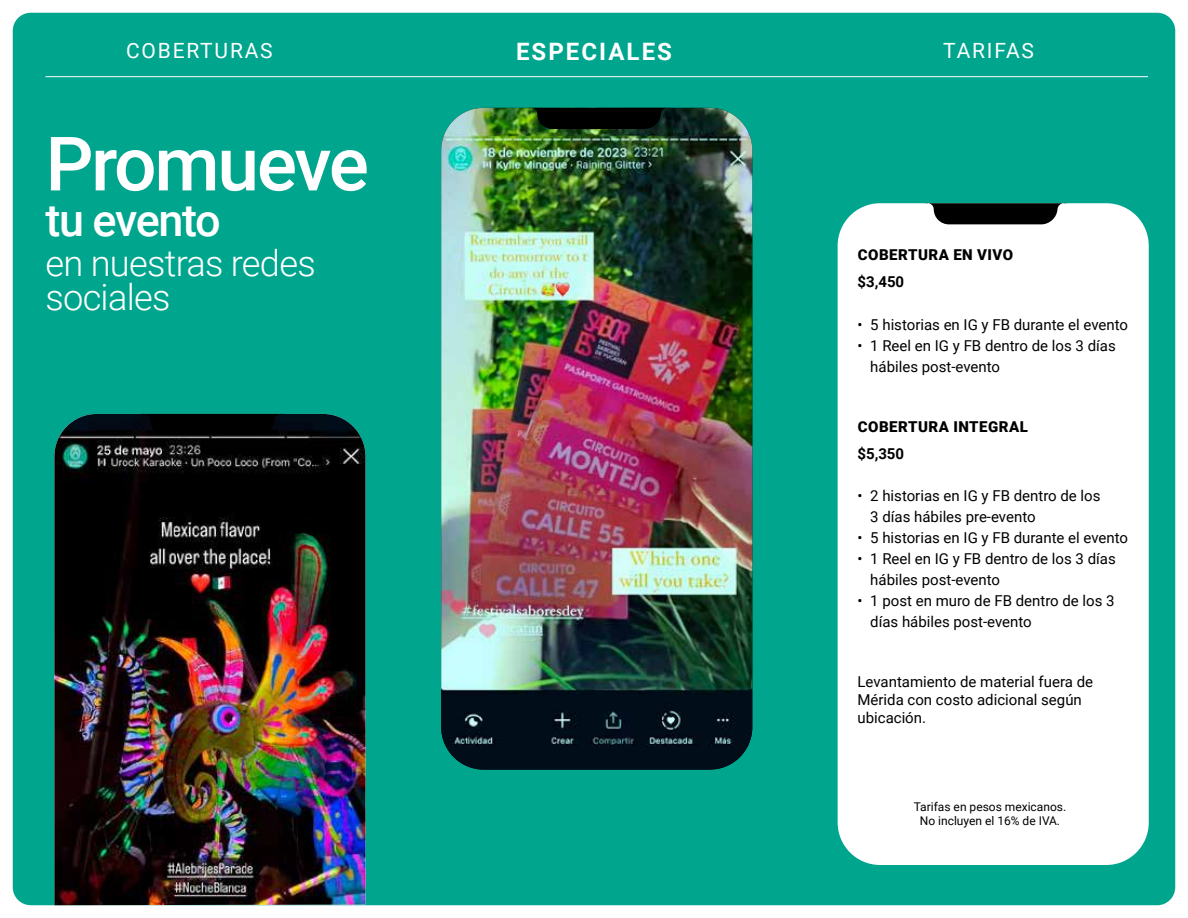
<style>
.page{position:relative;width:1188px;height:918px;background:#fff}
.page>*{position:absolute;margin:0;border:0;box-sizing:border-box;transform-origin:0 0}
.t1{font:500 75px "Roboto";letter-spacing:-.03em;color:#fff}
.t2{font:500 45px "Roboto";letter-spacing:-.035em;color:#fff}
.t3{font:300 36.3px/34.7px "Roboto";letter-spacing:-.02em;color:#fff}
.t4{font:700 24px "Roboto";letter-spacing:.085em;color:#fff}
.t5{font:21px "Roboto";letter-spacing:.085em;color:#fff}
.t6{font:15px/21px "Roboto";color:#000}
.t7{font:900 15px "Roboto";letter-spacing:.035em;color:#000}
.t8{font:700 15px "Roboto";color:#000}
.t9{font:12px/14.4px "Roboto";color:#000;text-align:center}
</style>
<div class="page">
<div style="left:13px;top:13px;width:1162px;height:892px;background:#00a58e;border-radius:18px"></div>
<div style="left:838px;top:203px;width:311px;height:662px;background:#fff;border-radius:42px"></div>
<svg style="left:925px;top:203px;width:142px;height:21px;background:#292929"></svg>
<img style="left:54px;top:414px;width:311px;height:491px">
<svg style="left:142px;top:414px;width:142px;height:21px;background:#000102"></svg>
<img style="left:441px;top:108px;width:311px;height:662px">
<svg style="left:529px;top:108px;width:141px;height:21px;background:#050b03"></svg>
<hr style="left:45px;top:76px;width:1103px;height:1px;background:#fff">
<h3 class="t5" style="left:126px;top:36px;width:148px">COBERTURAS</h3>
<h3 class="t4" style="left:516px;top:35px;width:157px">ESPECIALES</h3>
<h3 class="t5" style="left:943px;top:36px;width:92px">TARIFAS</h3>
<h1 class="t1" style="left:45px;top:111px;width:325px">Promueve</h1>
<h2 class="t2" style="left:45px;top:189px;width:177px">tu evento</h2>
<h3 class="t3" style="left:45px;top:244px;width:272px">en nuestras redes sociales</h3>
<p class="t7" style="left:858px;top:244px;width:157px">COBERTURA EN VIVO</p>
<p class="t8" style="left:858px;top:271px;width:48px">$3,450</p>
<p class="t6" style="left:858px;top:313px;width:272px">• 5 historias en IG y FB durante el evento</p>
<p class="t6" style="left:870px;top:334px;width:247px;text-indent:-13px">• 1 Reel en IG y FB dentro de los 3 días hábiles post-evento</p>
<p class="t7" style="left:858px;top:416px;width:172px">COBERTURA INTEGRAL</p>
<p class="t8" style="left:857px;top:443px;width:48px">$5,350</p>
<p class="t6" style="left:870px;top:485px;width:232px;text-indent:-13px">• 2 historias en IG y FB dentro de los<br>3 días hábiles pre-evento</p>
<p class="t6" style="left:857px;top:527px;width:272px">• 5 historias en IG y FB durante el evento</p>
<p class="t6" style="left:870px;top:548px;width:247px;text-indent:-13px">• 1 Reel en IG y FB dentro de los 3 días hábiles post-evento</p>
<p class="t6" style="left:870px;top:590px;width:246px;text-indent:-13px">• 1 post en muro de FB dentro de los 3 días hábiles post-evento</p>
<p class="t6" style="left:857px;top:672px;width:237px;line-height:18px">Levantamiento de material fuera de<br>Mérida con costo adicional según ubicación.</p>
<p class="t9" style="left:914px;top:799px;width:154px">Tarifas en pesos mexicanos.<br>No incluyen el 16% de IVA.</p>
</div>
